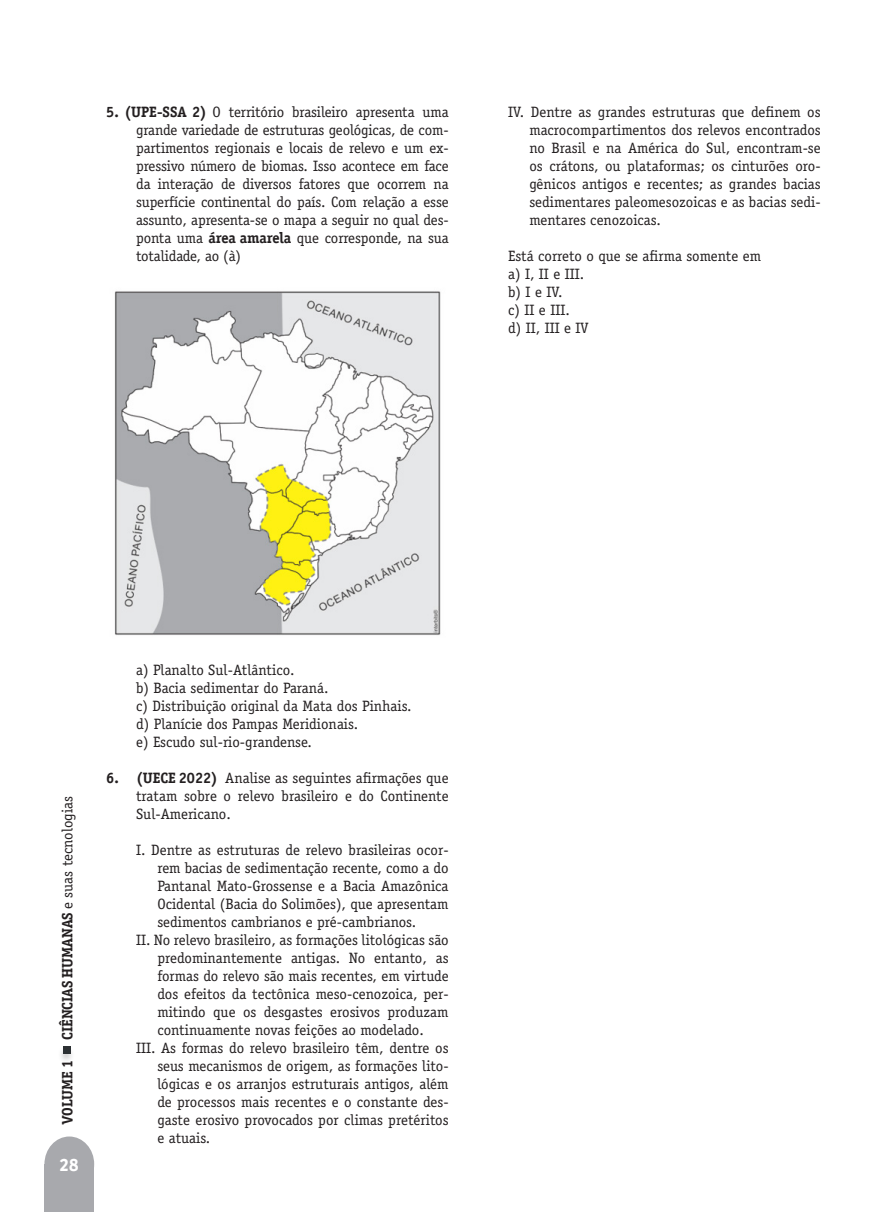
<style>
.page{position:relative;width:893px;height:1212px;background:#fff}
.page>*{position:absolute;margin:0;border:0;box-sizing:border-box;transform-origin:0 0}
.t1{font:18px "Secular One";color:#fff}
.t2{font:15px/18px "Officina Serif Std";color:#231f20;text-align:justify}
.t3{font:700 15px "Officina Ser ITC";color:#231f20}
.s1{font-family:"Officina Ser ITC";font-weight:700}
</style>
<div class="page">
<div style="left:44px;top:1136px;width:50px;height:56px;background:#a8a9ad;border-radius:50%"></div>
<div style="left:44px;top:1165px;width:50px;height:47px;background:#a8a9ad"></div>
<div style="left:58px;top:1046px;width:17px;height:17px;background:#231f20;opacity:.21"></div>
<div style="left:63px;top:1046px;width:7px;height:7px;background:#2c3033"></div>
<img style="left:114px;top:291px;width:327px;height:344px">
<p class="t2" style="left:136px;top:103px;width:314px;text-indent:-30px"><span class="s1">5. (UPE-SSA 2)</span> O território brasileiro apresenta uma grande variedade de estruturas geológicas, de com&shy;partimentos regionais e locais de relevo e um ex&shy;pressivo número de biomas. Isso acontece em face da interação de diversos fatores que ocorrem na superfície continental do país. Com relação a esse assunto, apresenta-se o mapa a seguir no qual des&shy;ponta uma <span class="s1">área amarela</span> que corresponde, na sua totalidade, ao (à)</p>
<p class="t2" style="left:529px;top:103px;width:293px;text-indent:-21px">IV. Dentre as grandes estruturas que definem os macrocompartimentos dos relevos encontrados no Brasil e na América do Sul, encontram-se os crátons, ou plataformas; os cinturões oro&shy;gênicos antigos e recentes; as grandes bacias sedimentares paleomesozoicas e as bacias sedi&shy;mentares cenozoicas.</p>
<p class="t2" style="left:508px;top:247px;width:255px">Está correto o que se afirma somente em</p>
<p class="t2" style="left:508px;top:265px;width:78px">a) I, II e III.</p>
<p class="t2" style="left:508px;top:283px;width:56px">b) I e IV.</p>
<p class="t2" style="left:508px;top:301px;width:63px">c) II e III.</p>
<p class="t2" style="left:508px;top:319px;width:82px">d) II, III e IV</p>
<p class="t2" style="left:59px;top:1040px;width:245px;rotate:-90deg"><span class="s1">CIÊNCIAS HUMANAS</span> e suas tecnologias</p>
<p class="t3" style="left:58px;top:1124px;width:66px;rotate:-90deg">VOLUME 1</p>
<p class="t1" style="left:60px;top:1152px;width:21px">28</p>
<p class="t2" style="left:136px;top:661px;width:160px">a) Planalto Sul-Atlântico.</p>
<p class="t2" style="left:136px;top:679px;width:194px">b) Bacia sedimentar do Paraná.</p>
<p class="t2" style="left:136px;top:697px;width:277px">c) Distribuição original da Mata dos Pinhais.</p>
<p class="t2" style="left:136px;top:715px;width:224px">d) Planície dos Pampas Meridionais.</p>
<p class="t2" style="left:136px;top:733px;width:177px">e) Escudo sul-rio-grandense.</p>
<p class="t2" style="left:136px;top:769px;width:314px;text-indent:-30px"><span class="s1">6. (UECE 2022)</span> Analise as seguintes afirmações que tratam sobre o relevo brasileiro e do Continente Sul-Americano.</p>
<p class="t2" style="left:157px;top:841px;width:293px;text-indent:-21px">I. Dentre as estruturas de relevo brasileiras ocor&shy;rem bacias de sedimentação recente, como a do Pantanal Mato-Grossense e a Bacia Amazônica Ocidental (Bacia do Solimões), que apresentam sedimentos cambrianos e pré-cambrianos.</p>
<p class="t2" style="left:157px;top:931px;width:293px;text-indent:-21px">II. No relevo brasileiro, as formações litológicas são predominantemente antigas. No entanto, as formas do relevo são mais recentes, em virtude dos efeitos da tectônica meso-cenozoica, per&shy;mitindo que os desgastes erosivos produzam continuamente novas feições ao modelado.</p>
<p class="t2" style="left:157px;top:1039px;width:293px;text-indent:-21px">III. As formas do relevo brasileiro têm, dentre os seus mecanismos de origem, as formações lito&shy;lógicas e os arranjos estruturais antigos, além de processos mais recentes e o constante des&shy;gaste erosivo provocados por climas pretéritos e atuais.</p>
</div>
